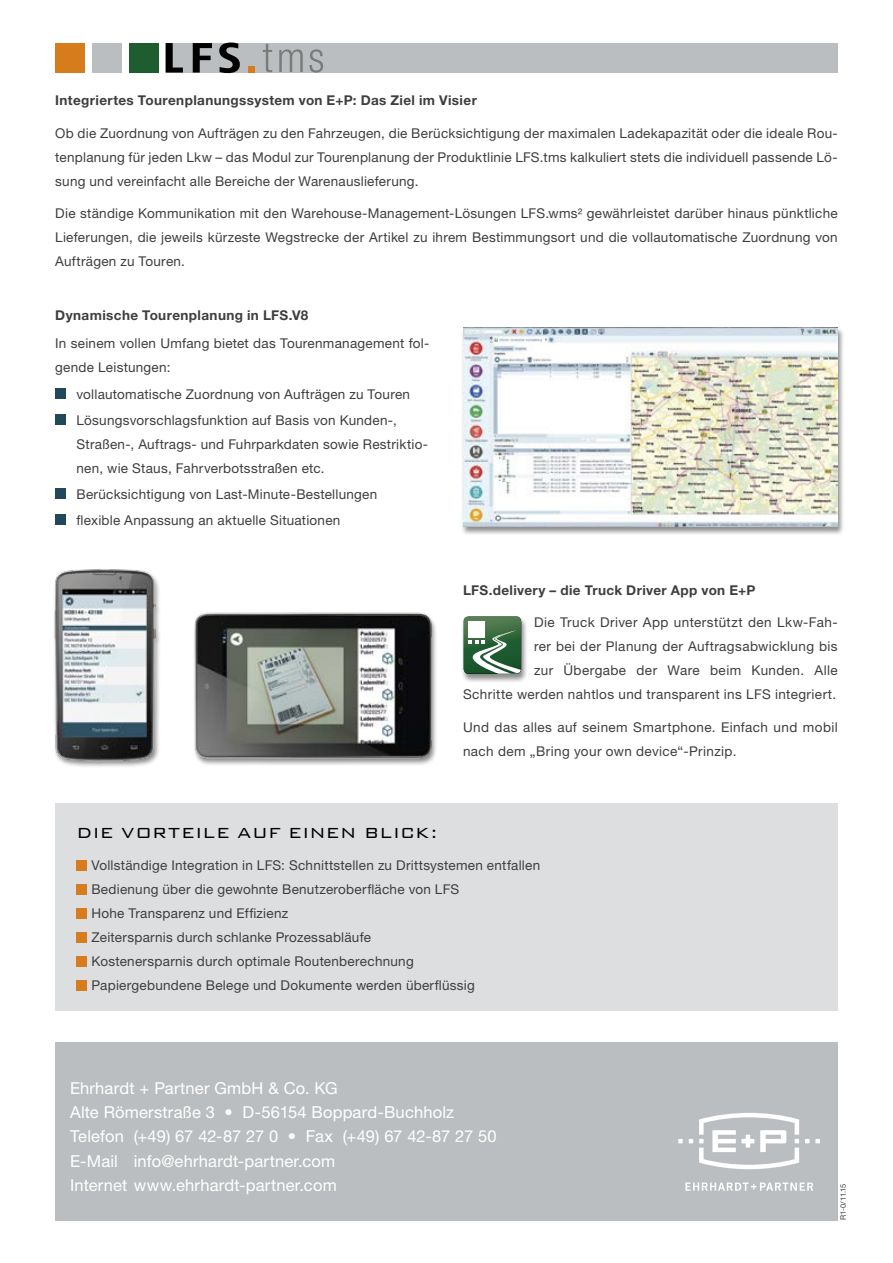
<style>
.page{position:relative;width:893px;height:1263px;background:#fff}
.page>*{position:absolute;margin:0;border:0;box-sizing:border-box;transform-origin:0 0}
.t1{font:300 19.5px "Bank Gothic BT";letter-spacing:.025em;color:#000}
.t2{font:16.5px/24.3px "Helvetica Neue";letter-spacing:.01em;color:#fff}
.t3{font:13.5px/24px "Helvetica Neue";letter-spacing:.02em;color:#3f3e3e}
.t4{font:700 13.5px "Helvetica Neue";letter-spacing:.03em;color:#3f3e3e}
.t5{font:7.5px "Helvetica Neue";color:#3f3e3e}
</style>
<div class="page">
<div style="left:55px;top:43px;width:30px;height:30px;background:#d67c1c"></div>
<div style="left:92px;top:43px;width:30px;height:30px;background:#bbbec0"></div>
<div style="left:129px;top:43px;width:30px;height:30px;background:#1d5d30"></div>
<div style="left:166px;top:43px;width:672px;height:30px;background:#bbbec0"></div>
<div style="left:55px;top:1042px;width:783px;height:178px;background:#bbbec0"></div>
<div style="left:55px;top:803px;width:783px;height:208px;background:#dcdee0"></div>
<div style="left:77px;top:860px;width:10px;height:10px;background:#d67c1c"></div>
<div style="left:77px;top:884px;width:10px;height:10px;background:#d67c1c"></div>
<div style="left:77px;top:908px;width:10px;height:10px;background:#d67c1c"></div>
<div style="left:77px;top:932px;width:10px;height:10px;background:#d67c1c"></div>
<div style="left:77px;top:956px;width:10px;height:10px;background:#d67c1c"></div>
<div style="left:77px;top:980px;width:10px;height:10px;background:#d67c1c"></div>
<svg style="left:689px;top:1139px;width:4px;height:4px"></svg>
<svg style="left:678px;top:1139px;width:5px;height:4px"></svg>
<svg style="left:815px;top:1139px;width:5px;height:4px"></svg>
<svg style="left:805px;top:1139px;width:4px;height:4px"></svg>
<svg style="left:699px;top:1113px;width:100px;height:56px"></svg>
<svg style="left:685px;top:1182px;width:128px;height:9px"></svg>
<div style="left:52px;top:569px;width:109px;height:199px;background:#000;opacity:.45"></div>
<img style="left:54px;top:569px;width:101px;height:192px">
<div style="left:192px;top:613px;width:245px;height:153px;background:#000;opacity:.45"></div>
<img style="left:192px;top:612px;width:241px;height:153px">
<svg style="left:263px;top:44px;width:60px;height:29px"></svg>
<svg style="left:166px;top:43px;width:17px;height:30px"></svg>
<svg style="left:193px;top:43px;width:19px;height:30px"></svg>
<svg style="left:219px;top:43px;width:21px;height:30px"></svg>
<div style="left:248px;top:66px;width:7px;height:7px;background:#d67c1c"></div>
<div style="left:55px;top:388px;width:11px;height:11px;background:#24485b"></div>
<div style="left:55px;top:414px;width:11px;height:11px;background:#24485b"></div>
<div style="left:55px;top:488px;width:11px;height:11px;background:#24485b"></div>
<div style="left:55px;top:514px;width:11px;height:11px;background:#24485b"></div>
<div style="left:461px;top:326px;width:384px;height:209px;background:#000;opacity:.45"></div>
<img style="left:463px;top:327px;width:375px;height:199px">
<div style="left:461px;top:615px;width:67px;height:67px;background:#000;opacity:.45"></div>
<svg style="left:463px;top:616px;width:58px;height:58px"></svg>
<p class="t4" style="left:55px;top:92px;width:423px">Integriertes Tourenplanungssystem von E+P: Das Ziel im Visier</p>
<p class="t3" style="left:55px;top:121px;width:784px;text-align:justify">Ob die Zuordnung von Aufträgen zu den Fahrzeugen, die Berücksichtigung der maximalen Ladekapazität oder die ideale Rou&shy;tenplanung für jeden Lkw – das Modul zur Tourenplanung der Produktlinie LFS.tms kalkuliert stets die individuell passende Lö&shy;sung und vereinfacht alle Bereiche der Warenauslieferung.</p>
<p class="t3" style="left:55px;top:201px;width:784px;text-align:justify">Die ständige Kommunikation mit den Warehouse-Management-Lösungen LFS.wms² gewährleistet darüber hinaus pünktliche Lieferungen, die jeweils kürzeste Wegstrecke der Artikel zu ihrem Bestimmungsort und die vollautomatische Zuordnung von Aufträgen zu Touren.</p>
<p class="t4" style="left:55px;top:307px;width:255px">Dynamische Tourenplanung in LFS.V8</p>
<p class="t3" style="left:55px;top:331px;width:376px">In seinem vollen Umfang bietet das Tourenmanagement fol&shy;gende Leistungen:</p>
<p class="t3" style="left:77px;top:380px;width:335px;line-height:26.1px">vollautomatische Zuordnung von Aufträgen zu Touren<br>Lösungsvorschlagsfunktion auf Basis von Kunden-,</p>
<p class="t3" style="left:77px;top:432px;width:353px">Straßen-, Auftrags- und Fuhrparkdaten sowie Restriktio&shy;nen, wie Staus, Fahrverbotsstraßen etc.</p>
<p class="t3" style="left:77px;top:481px;width:302px;line-height:26.1px">Berücksichtigung von Last-Minute-Bestellungen flexible Anpassung an aktuelle Situationen</p>
<p class="t4" style="left:463px;top:582px;width:294px">LFS.delivery – die Truck Driver App von E+P</p>
<p class="t3" style="left:463px;top:610px;width:376px;text-align:right">Die Truck Driver App unterstützt den Lkw-Fah-<br>rer bei der Planung der Auftragsabwicklung bis<br>zur Übergabe der Ware beim Kunden. Alle<br>Schritte werden nahtlos und transparent ins LFS integriert.</p>
<p class="t3" style="left:463px;top:715px;width:376px">Und das alles auf seinem Smartphone. Einfach und mobil nach dem „Bring your own device“-Prinzip.</p>
<h1 class="t1" style="left:77px;top:822px;width:363px">DIE VORTEILE AUF EINEN BLICK:</h1>
<p class="t3" style="left:91px;top:853px;width:450px">Vollständige Integration in LFS: Schnittstellen zu Drittsystemen entfallen Bedienung über die gewohnte Benutzeroberfläche von LFS<br>Hohe Transparenz und Effizienz<br>Zeitersparnis durch schlanke Prozessabläufe<br>Kostenersparnis durch optimale Routenberechnung<br>Papiergebundene Belege und Dokumente werden überflüssig</p>
<p class="t2" style="left:70px;top:1075px;width:428px">Ehrhardt + Partner GmbH &amp; Co. KG<br>Alte Römerstraße 3 • D-56154 Boppard-Buchholz Telefon (+49) 67 42-87 27 0 • Fax (+49) 67 42-87 27 50<br>E-Mail info@ehrhardt-partner.com<br>Internet www.ehrhardt-partner.com</p>
<p class="t5" style="left:839px;top:1220px;width:39px;rotate:-90deg">R1-0/11.15</p>
</div>
